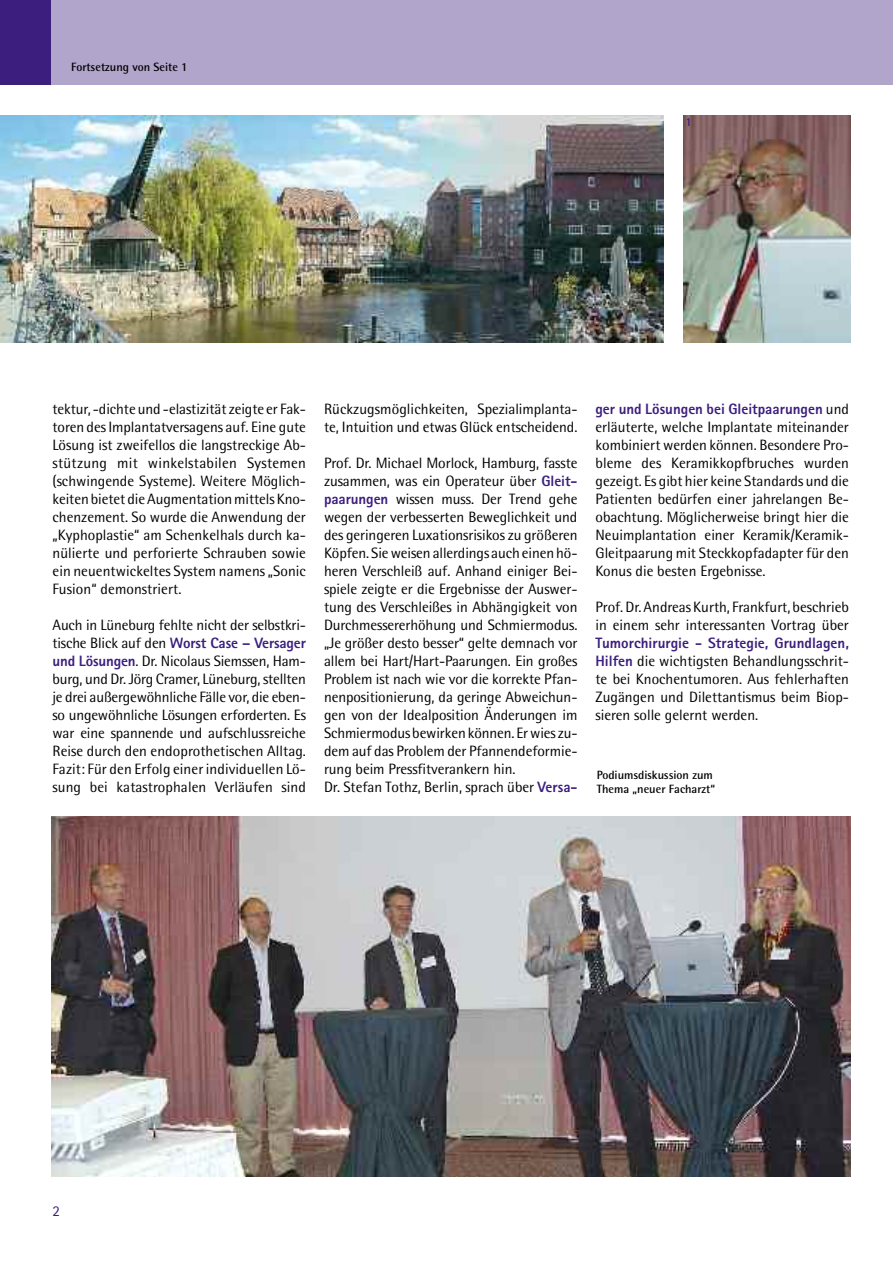
<style>
.page{position:relative;width:893px;height:1263px;background:#fff}
.page>*{position:absolute;margin:0;border:0;box-sizing:border-box;transform-origin:0 0}
.t1{font:15px/18px "Rotis Semi Sans";letter-spacing:-.005em;color:#000;text-align:justify}
.t2{font:800 15px "Rotis Sans Serif";color:#3c1e7e}
.t3{font:15px "Rotis Sans Serif";color:#3c1e7e}
.t4{font:700 12px/14.2px "Rotis Semi Sans";color:#000}
.t5{font:700 12px "Rotis Semi Sans";color:#3c1e7e}
.s1{font-family:"Rotis Semi Sans";font-weight:400;color:#000}
.s2{font-family:"Rotis Sans Serif";font-weight:800;color:#3c1e7e}
</style>
<div class="page">
<div style="left:0;top:0;width:893px;height:85px;background:#b1a5cb"></div>
<div style="left:0;top:0;width:51px;height:85px;background:#3c1e7e"></div>
<img style="left:51px;top:816px;width:799px;height:360px">
<img style="left:0;top:116px;width:663px;height:226px">
<img style="left:684px;top:116px;width:166px;height:226px">
<p class="t4" style="left:71px;top:61px;width:118px">Fortsetzung von Seite 1</p>
<p class="t5" style="left:685px;top:117px;width:8px">1</p>
<p class="t1" style="left:53px;top:401px;width:255px">tektur, -dichte und -elastizität zeigte er Fak&shy;toren des Implantatversagens auf. Eine gute Lösung ist zweifellos die langstreckige Ab&shy;stützung mit winkelstabilen Systemen (schwingende Systeme). Weitere Möglich&shy;keiten bietet dieAugmentationmittels Kno&shy;chenzement. So wurde die Anwendung der „Kyphoplastie“ am Schenkelhals durch ka&shy;nülierte und perforierte Schrauben sowie ein neuentwickeltes System namens „Sonic Fusion“ demonstriert.</p>
<p class="t1" style="left:53px;top:617px;width:255px">Auch in Lüneburg fehlte nicht der selbstkri-</p>
<p class="t2" style="left:53px;top:638px;width:255px"><span class="s1">tische Blick auf den</span> Worst Case – Versager</p>
<p class="t1" style="left:53px;top:653px;width:255px"><span class="s2">und Lösungen</span>. Dr. Nicolaus Siemssen, Ham&shy;burg, und Dr. Jörg Cramer, Lüneburg, stellten je drei außergewöhnliche Fälle vor, die eben&shy;so ungewöhnliche Lösungen erforderten. Es war eine spannende und aufschlussreiche Reise durch den endoprothetischen Alltag.<br>Fazit: Für den Erfolg einer individuellen Lö&shy;sung bei katastrophalen Verläufen sind</p>
<p class="t1" style="left:324px;top:401px;width:255px">Rückzugsmöglichkeiten, Spezialimplanta&shy;te, Intuition und etwas Glück entscheidend.</p>
<p class="t1" style="left:324px;top:455px;width:255px;text-align:left">Prof. Dr. Michael Morlock, Hamburg, fasste zusammen, was ein Operateur über <span class="s2">Gleit&shy;paarungen</span> wissen muss. Der Trend gehe wegen der verbesserten Beweglichkeit und des geringeren Luxationsrisikos zu größeren Köpfen. Sieweisen allerdings auch einen hö&shy;heren Verschleiß auf. Anhand einiger Bei&shy;spiele zeigte er die Ergebnisse der Auswer&shy;tung des Verschleißes in Abhängigkeit von Durchmessererhöhung und Schmiermodus. „Je größer desto besser“ gelte demnach vor allem bei Hart/Hart-Paarungen. Ein großes Problem ist nach wie vor die korrekte Pfan&shy;nenpositionierung, da geringe Abweichun&shy;gen von der Idealposition Änderungen im Schmiermodus bewirken können. Erwies zu&shy;dem auf das Problem der Pfannendeformie&shy;rung beim Pressfitverankern hin.<br>Dr. Stefan Tothz, Berlin, sprach über <span class="s2">Versa-</span></p>
<p class="t2" style="left:595px;top:404px;width:255px">ger und Lösungen bei Gleitpaarungen <span class="s1">und</span></p>
<p class="t1" style="left:595px;top:419px;width:255px">erläuterte, welche Implantate miteinander kombiniert werden können. Besondere Pro&shy;bleme des Keramikkopfbruches wurden gezeigt. Es gibt hier keine Standards und die Patienten bedürfen einer jahrelangen Be&shy;obachtung. Möglicherweise bringt hier die Neuimplantation einer Keramik/Keramik-Gleitpaarung mit Steckkopfadapter für den Konus die besten Ergebnisse.</p>
<p class="t1" style="left:595px;top:599px;width:255px">Prof.Dr.Andreas Kurth, Frankfurt, beschrieb in einem sehr interessanten Vortrag über</p>
<p class="t2" style="left:595px;top:638px;width:255px">Tumorchirurgie - Strategie, Grundlagen,</p>
<p class="t1" style="left:595px;top:653px;width:255px"><span class="s2">Hilfen</span> die wichtigsten Behandlungsschrit&shy;te bei Knochentumoren. Aus fehlerhaften Zugängen und Dilettantismus beim Biop&shy;sieren solle gelernt werden.</p>
<p class="t4" style="left:597px;top:769px;width:120px">Podiumsdiskussion zum<br>Thema „neuer Facharzt“</p>
<p class="t3" style="left:53px;top:1206px;width:9px">2</p>
</div>
